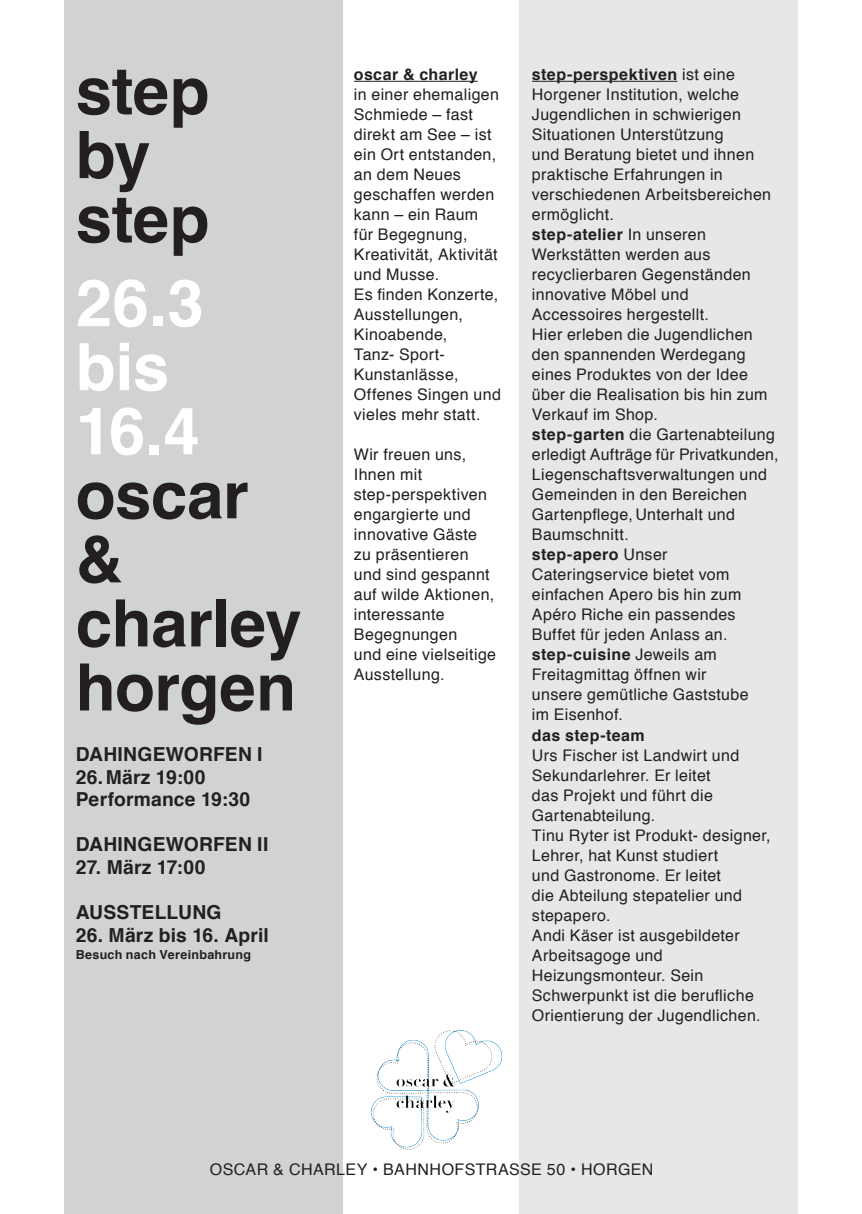
<style>
.page{position:relative;width:862px;height:1214px;background:#fff}
.page>*{position:absolute;margin:0;border:0;box-sizing:border-box;transform-origin:0 0}
.t1{font:700 65.4px/64px "Helvetica";letter-spacing:-.005em;color:#231f20}
.t2{font:700 65.4px/64px "Helvetica";letter-spacing:-.01em;color:#fff}
.t3{font:700 19.2px/22.6px "Helvetica";letter-spacing:.01em;color:#231f20}
.t4{font:16px/20px "Helvetica";letter-spacing:.02em;color:#231f20}
.t5{font:700 16px "Helvetica";letter-spacing:.025em;color:#231f20}
.t6{font:700 12.6px "Helvetica";letter-spacing:.025em;color:#231f20}
.s1{font-weight:700}
</style>
<div class="page">
<div style="left:519px;top:0;width:278px;height:1213px;background:#e6e7e9"></div>
<div style="left:64px;top:0;width:278px;height:1213px;background:#d1d2d4"></div>
<hr style="left:532px;top:81px;width:145px;height:1px;background:#231f20">
<hr style="left:354px;top:81px;width:124px;height:1px;background:#231f20">
<img style="left:370px;top:1030px;width:133px;height:120px">
<h1 class="t1" style="left:76px;top:60px;width:135px">step by step</h1>
<h1 class="t2" style="left:76px;top:272px;width:130px">26.3 bis<br>16.4</h1>
<h1 class="t1" style="left:76px;top:464px;width:227px">oscar &amp; charley horgen</h1>
<p class="t3" style="left:76px;top:743px;width:188px">DAHINGEWORFEN I</p>
<p class="t3" style="left:76px;top:766px;width:176px">26. März 19:00<br>Performance 19:30</p>
<p class="t3" style="left:76px;top:833px;width:194px">DAHINGEWORFEN II</p>
<p class="t3" style="left:76px;top:856px;width:131px">27. März 17:00</p>
<p class="t3" style="left:76px;top:901px;width:147px">AUSSTELLUNG</p>
<p class="t3" style="left:76px;top:923px;width:194px">26. März bis 16. April</p>
<p class="t6" style="left:76px;top:944px;width:177px">Besuch nach Vereinbahrung</p>
<p class="t5" style="left:354px;top:61px;width:125px">oscar &amp; charley</p>
<p class="t4" style="left:354px;top:85px;width:149px">in einer ehemaligen<br>Schmiede – fast direkt am See – ist ein Ort entstanden, an dem Neues geschaffen werden kann – ein Raum für Begegnung,<br>Kreativität, Aktivität und Musse.<br>Es finden Konzerte,<br>Ausstellungen,<br>Kinoabende,<br>Tanz- Sport-<br>Kunstanlässe,<br>Offenes Singen und vieles mehr statt.</p>
<p class="t4" style="left:354px;top:445px;width:144px">Wir freuen uns,<br>Ihnen mit step-perspektiven engargierte und innovative Gäste zu präsentieren und sind gespannt auf wilde Aktionen, interessante<br>Begegnungen<br>und eine vielseitige<br>Ausstellung.</p>
<p class="t4" style="left:532px;top:65px;width:248px"><span class="s1">step-perspektiven</span> ist eine<br>Horgener Institution, welche<br>Jugendlichen in schwierigen<br>Situationen Unterstützung<br>und Beratung bietet und ihnen praktische Erfahrungen in verschiedenen Arbeitsbereichen ermöglicht.<br><span class="s1">step-atelier</span> In unseren<br>Werkstätten werden aus recyclierbaren Gegenständen innovative Möbel und<br>Accessoires hergestellt.<br>Hier erleben die Jugendlichen den spannenden Werdegang eines Produktes von der Idee über die Realisation bis hin zum<br>Verkauf im Shop.<br><span class="s1">step-garten</span> die Gartenabteilung erledigt Aufträge für Privatkunden,<br>Liegenschaftsverwaltungen und<br>Gemeinden in den Bereichen<br>Gartenpflege, Unterhalt und<br>Baumschnitt.<br><span class="s1">step-apero</span> Unser<br>Cateringservice bietet vom einfachen Apero bis hin zum<br>Apéro Riche ein passendes<br>Buffet für jeden Anlass an. <span class="s1">step-cuisine</span> Jeweils am<br>Freitagmittag öffnen wir<br>unsere gemütliche Gaststube<br>im Eisenhof.</p>
<p class="t5" style="left:532px;top:721px;width:114px">das step-team</p>
<p class="t4" style="left:532px;top:745px;width:240px">Urs Fischer ist Landwirt und<br>Sekundarlehrer. Er leitet<br>das Projekt und führt die<br>Gartenabteilung.<br>Tinu Ryter ist Produkt- designer,<br>Lehrer, hat Kunst studiert<br>und Gastronome. Er leitet<br>die Abteilung stepatelier und stepapero.<br>Andi Käser ist ausgebildeter<br>Arbeitsagoge und<br>Heizungsmonteur. Sein<br>Schwerpunkt ist die berufliche<br>Orientierung der Jugendlichen.</p>
<p class="t4" style="left:210px;top:1159px;width:445px">OSCAR &amp; CHARLEY • BAHNHOFSTRASSE 50 • HORGEN</p>
</div>
